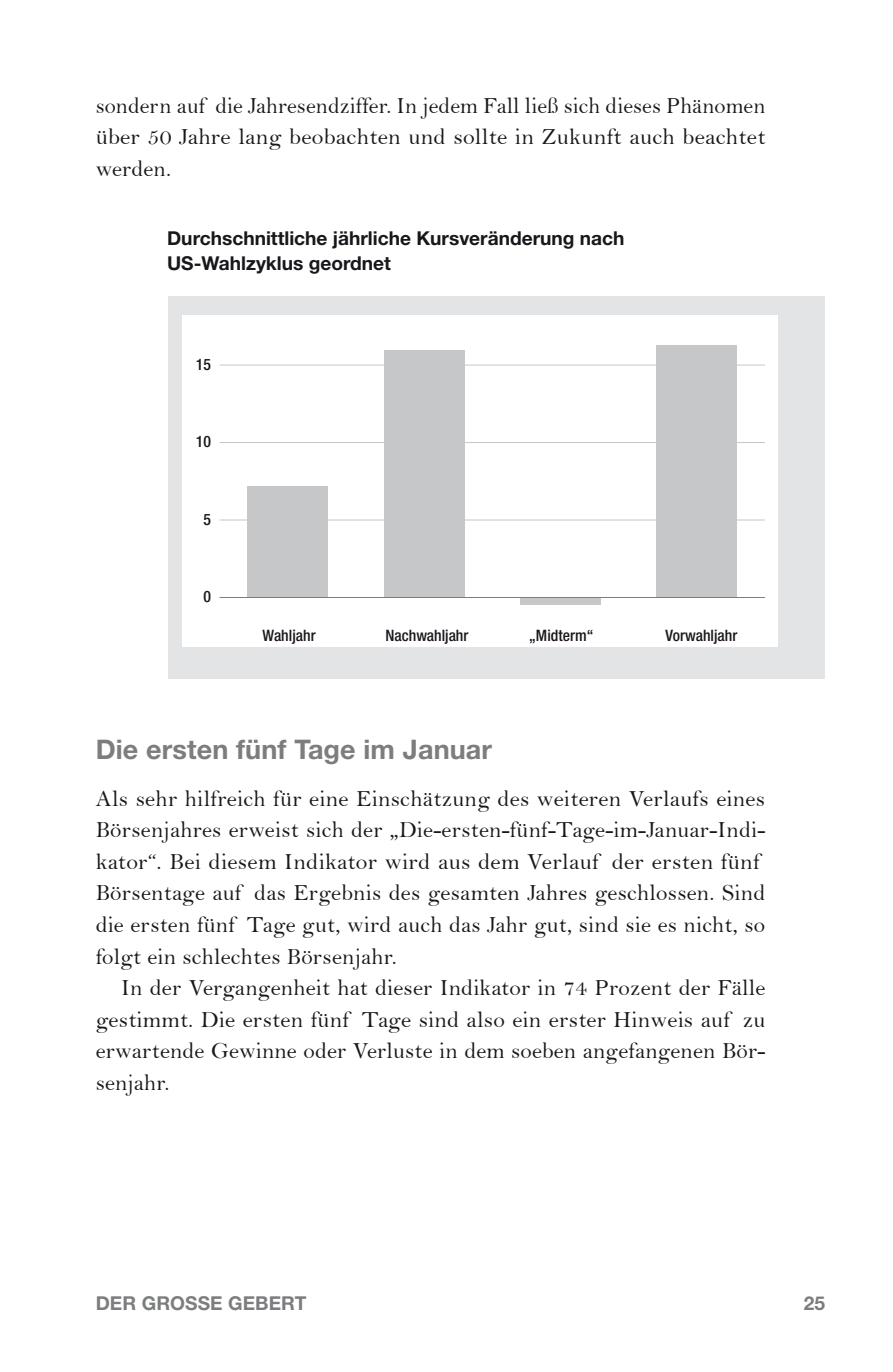
<style>
.page{position:relative;width:893px;height:1372px;background:#fff}
.page>*{position:absolute;margin:0;border:0;box-sizing:border-box;transform-origin:0 0}
.t1{font:700 27px "Helvetica Neue LT";letter-spacing:.005em;color:#7c7d7f}
.t2{font:23.18px/31.5px "Bell";letter-spacing:.01em;color:#1a171c;text-align:justify}
.t3{font:700 19.12px/24.8px "Helvetica Neue LT";color:#1a171c}
.t4{font:700 19.12px "Helvetica Neue LT";letter-spacing:.005em;color:#7c7d7f}
.t5{font:500 condensed 15.75px "Helvetica Neue LT";color:#1a171c}
</style>
<div class="page">
<div style="left:168px;top:296px;width:657px;height:383px;background:#e3e4e5"></div>
<div style="left:182px;top:315px;width:594px;height:331px;background:#fff"></div>
<hr style="left:220px;top:519px;width:545px;height:1px;background:#c6c7c9">
<hr style="left:220px;top:442px;width:545px;height:1px;background:#c6c7c9">
<hr style="left:220px;top:364px;width:545px;height:1px;background:#c6c7c9">
<div style="left:248px;top:486px;width:80px;height:111px;background:#c6c7c9"></div>
<div style="left:384px;top:349px;width:80px;height:248px;background:#c6c7c9"></div>
<div style="left:520px;top:597px;width:80px;height:8px;background:#c6c7c9"></div>
<div style="left:657px;top:345px;width:80px;height:252px;background:#c6c7c9"></div>
<hr style="left:220px;top:597px;width:545px;height:1px;background:#7c7d7f">
<p class="t2" style="left:96px;top:89px;width:671px">sondern auf die Jahresendziffer. In jedem Fall ließ sich dieses Phänomen über 50 Jahre lang beobachten und sollte in Zukunft auch beachtet werden.</p>
<p class="t3" style="left:167px;top:225px;width:459px">Durchschnittliche jährliche Kursveränderung nach<br>US-Wahlzyklus geordnet</p>
<p class="t5" style="left:196px;top:355px;width:17px">15</p>
<p class="t5" style="left:196px;top:432px;width:17px">10</p>
<p class="t5" style="left:203px;top:510px;width:9px">5</p>
<p class="t5" style="left:203px;top:587px;width:9px">0</p>
<p class="t5" style="left:263px;top:626px;width:55px">Wahljahr</p>
<p class="t5" style="left:385px;top:626px;width:85px">Nachwahljahr</p>
<p class="t5" style="left:529px;top:626px;width:66px">„Midterm“</p>
<p class="t5" style="left:666px;top:626px;width:73px">Vorwahljahr</p>
<p class="t1" style="left:96px;top:732px;width:398px">Die ersten fünf Tage im Januar</p>
<p class="t2" style="left:96px;top:782px;width:671px;text-align:left">Als sehr hilfreich für eine Einschätzung des weiteren Verlaufs eines Börsenjahres erweist sich der „Die-ersten-fünf-Tage-im-Januar-Indi&shy;kator“. Bei diesem Indikator wird aus dem Verlauf der ersten fünf Börsentage auf das Ergebnis des gesamten Jahres geschlossen. Sind die ersten fünf Tage gut, wird auch das Jahr gut, sind sie es nicht, so folgt ein schlechtes Börsenjahr.</p>
<p class="t2" style="left:96px;top:971px;width:671px;text-indent:26px">In der Vergangenheit hat dieser Indikator in 74 Prozent der Fälle gestimmt. Die ersten fünf Tage sind also ein erster Hinweis auf zu erwartende Gewinne oder Verluste in dem soeben angefangenen Bör&shy;senjahr.</p>
<p class="t4" style="left:96px;top:1291px;width:212px">Der grosse Gebert</p>
<p class="t4" style="left:804px;top:1291px;width:23px">25</p>
</div>
